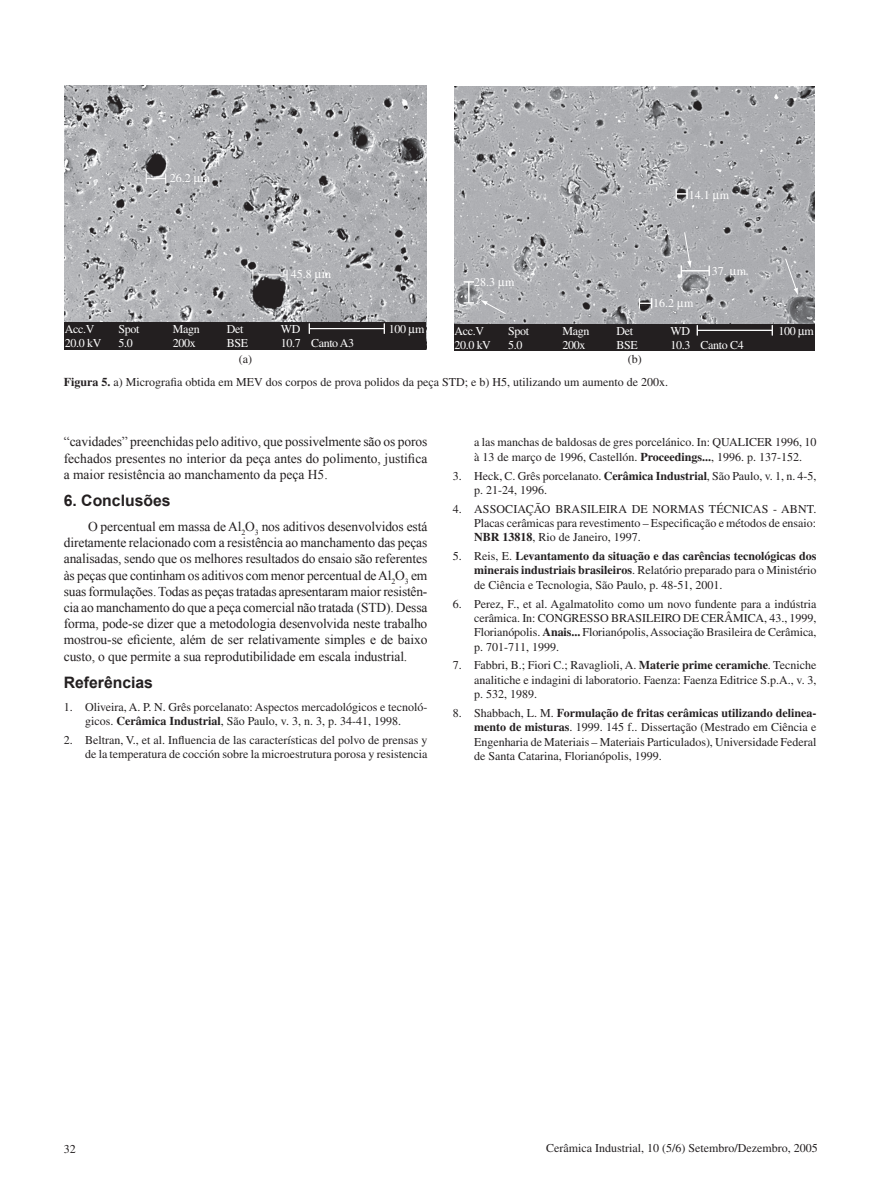
<style>
.page{position:relative;width:893px;height:1191px;background:#fff}
.page>*{position:absolute;margin:0;border:0;box-sizing:border-box;transform-origin:0 0}
.t1{font:700 15.75px "Arial";color:#231f20}
.t2{font:13.5px/16.2px "Times New Roman";letter-spacing:-.005em;color:#231f20;text-align:justify}
.t3{font:12px/14.4px "Times";color:#231f20;text-align:justify}
.t4{font:12px "Times";letter-spacing:-.03em;color:#fff}
.s1{font-weight:700}
</style>
<div class="page">
<img style="left:65px;top:85px;width:361px;height:237px">
<div style="left:65px;top:322px;width:361px;height:27px;background:#231f20"></div>
<hr style="left:310px;top:328px;width:74px;height:1px;background:#fff">
<hr style="left:253px;top:274px;width:34px;height:1px;background:#fff">
<svg style="left:146px;top:173px;width:20px;height:11px"></svg>
<img style="left:454px;top:87px;width:360px;height:237px">
<div style="left:454px;top:324px;width:360px;height:27px;background:#231f20"></div>
<hr style="left:697px;top:330px;width:75px;height:1px;background:#fff">
<svg style="left:639px;top:298px;width:13px;height:10px"></svg>
<svg style="left:464px;top:281px;width:10px;height:22px"></svg>
<svg style="left:676px;top:189px;width:12px;height:10px"></svg>
<svg style="left:480px;top:300px;width:27px;height:15px"></svg>
<svg style="left:681px;top:231px;width:29px;height:45px"></svg>
<svg style="left:784px;top:258px;width:14px;height:38px"></svg>
<svg style="left:315px;top:272px;width:7px;height:9px"></svg>
<svg style="left:194px;top:176px;width:7px;height:9px"></svg>
<svg style="left:730px;top:269px;width:7px;height:9px"></svg>
<svg style="left:713px;top:192px;width:7px;height:9px"></svg>
<svg style="left:677px;top:301px;width:7px;height:9px"></svg>
<svg style="left:499px;top:279px;width:6px;height:9px"></svg>
<p class="t4" style="left:170px;top:171px;width:42px">26.2 m</p>
<p class="t4" style="left:291px;top:268px;width:42px">45.8 m</p>
<p class="t4" style="left:65px;top:322px;width:31px">Acc.V</p>
<p class="t4" style="left:118px;top:322px;width:22px">Spot</p>
<p class="t4" style="left:173px;top:322px;width:28px">Magn</p>
<p class="t4" style="left:227px;top:322px;width:18px">Det</p>
<p class="t4" style="left:281px;top:322px;width:21px">WD</p>
<p class="t4" style="left:389px;top:322px;width:37px">100 m</p>
<p class="t4" style="left:65px;top:336px;width:38px">20.0 kV</p>
<p class="t4" style="left:118px;top:336px;width:16px">5.0</p>
<p class="t4" style="left:173px;top:336px;width:24px">200x</p>
<p class="t4" style="left:227px;top:336px;width:23px">BSE</p>
<p class="t4" style="left:281px;top:336px;width:75px">10.7 Canto A3</p>
<p class="t4" style="left:689px;top:188px;width:42px">14.1 m</p>
<p class="t4" style="left:474px;top:275px;width:42px">28.3 m</p>
<p class="t4" style="left:653px;top:296px;width:42px">16.2 m</p>
<p class="t4" style="left:712px;top:264px;width:36px">37. m</p>
<p class="t4" style="left:454px;top:324px;width:31px">Acc.V</p>
<p class="t4" style="left:508px;top:324px;width:22px">Spot</p>
<p class="t4" style="left:562px;top:324px;width:28px">Magn</p>
<p class="t4" style="left:616px;top:324px;width:18px">Det</p>
<p class="t4" style="left:670px;top:324px;width:21px">WD</p>
<p class="t4" style="left:778px;top:324px;width:37px">100 m</p>
<p class="t4" style="left:454px;top:338px;width:38px">20.0 kV</p>
<p class="t4" style="left:508px;top:338px;width:16px">5.0</p>
<p class="t4" style="left:562px;top:338px;width:24px">200x</p>
<p class="t4" style="left:616px;top:338px;width:23px">BSE</p>
<p class="t4" style="left:670px;top:338px;width:75px">10.3 Canto C4</p>
<p class="t3" style="left:64px;top:347px;width:606px;line-height:23.5px;text-indent:564px">(b)<br><span class="s1">Figura 5.</span> a) Micrografia obtida em MEV dos corpos de prova polidos da peça STD; e b) H5, utilizando um aumento de 200x.</p>
<p class="t3" style="left:239px;top:351px;width:15px">(a)</p>
<p class="t2" style="left:64px;top:433px;width:365px">“cavidades” preenchidas pelo aditivo, que possivelmente são os poros fechados presentes no interior da peça antes do polimento, justifica a maior resistência ao manchamento da peça H5.</p>
<h1 class="t1" style="left:64px;top:490px;width:108px">6. Conclusões</h1>
<p class="t2" style="left:64px;top:518px;width:365px;text-indent:24px">O percentual em massa de Al<sub>2</sub>O<sub>3</sub> nos aditivos desenvolvidos está diretamente relacionado com a resistência ao manchamento das peças analisadas, sendo que os melhores resultados do ensaio são referentes às peças que continham os aditivos com menor percentual de Al<sub>2</sub>O<sub>3</sub> em suas formulações. Todas as peças tratadas apresentaram maior resistên&shy;cia ao manchamento do que a peça comercial não tratada (STD). Dessa forma, pode-se dizer que a metodologia desenvolvida neste trabalho mostrou-se eficiente, além de ser relativamente simples e de baixo custo, o que permite a sua reprodutibilidade em escala industrial.</p>
<h1 class="t1" style="left:64px;top:672px;width:91px">Referências</h1>
<p class="t3" style="left:64px;top:699px;width:365px;text-align:center">1. Oliveira, A. P. N. Grês porcelanato: Aspectos mercadológicos e tecnoló&shy;gicos. <span class="s1">Cerâmica Industrial</span>, São Paulo, v. 3, n. 3, p. 34-41, 1998.</p>
<p class="t3" style="left:64px;top:732px;width:365px;text-align:right">2. Beltran, V., et al. Influencia de las características del polvo de prensas y de la temperatura de cocción sobre la microestrutura porosa y resistencia</p>
<p class="t3" style="left:474px;top:435px;width:344px">a las manchas de baldosas de gres porcelánico. In: QUALICER 1996, 10 à 13 de março de 1996, Castellón. <span class="s1">Proceedings...</span>, 1996. p. 137-152.</p>
<p class="t3" style="left:474px;top:468px;width:344px;text-indent:-21px">3. Heck, C. Grês porcelanato. <span class="s1">Cerâmica Industrial</span>, São Paulo, v. 1, n. 4-5, p. 21-24, 1996.</p>
<p class="t3" style="left:474px;top:501px;width:344px;text-indent:-21px">4. ASSOCIAÇÃO BRASILEIRA DE NORMAS TÉCNICAS - ABNT.<br>Placas cerâmicas para revestimento – Especificação e métodos de ensaio:<br><span class="s1">NBR 13818</span>, Rio de Janeiro, 1997.</p>
<p class="t3" style="left:474px;top:549px;width:344px;text-indent:-21px">5. Reis, E. <span class="s1">Levantamento da situação e das carências tecnológicas dos minerais industriais brasileiros</span>. Relatório preparado para o Ministério de Ciência e Tecnologia, São Paulo, p. 48-51, 2001.</p>
<p class="t3" style="left:474px;top:596px;width:344px;text-indent:-21px">6. Perez, F., et al. Agalmatolito como um novo fundente para a indústria cerâmica. In: CONGRESSO BRASILEIRO DE CERÂMICA, 43., 1999, Florianópolis. <span class="s1">Anais...</span> Florianópolis, Associação Brasileira de Cerâmica, p. 701-711, 1999.</p>
<p class="t3" style="left:474px;top:658px;width:344px;text-indent:-21px">7. Fabbri, B.; Fiori C.; Ravaglioli, A. <span class="s1">Materie prime ceramiche</span>. Tecniche analitiche e indagini di laboratorio. Faenza: Faenza Editrice S.p.A., v. 3, p. 532, 1989.</p>
<p class="t3" style="left:474px;top:705px;width:344px;text-indent:-21px">8. Shabbach, L. M. <span class="s1">Formulação de fritas cerâmicas utilizando delinea&shy;mento de misturas</span>. 1999. 145 f.. Dissertação (Mestrado em Ciência e Engenharia de Materiais – Materiais Particulados), Universidade Federal de Santa Catarina, Florianópolis, 1999.</p>
<p class="t3" style="left:64px;top:1141px;width:13px">32</p>
<p class="t3" style="left:546px;top:1140px;width:273px">Cerâmica Industrial, 10 (5/6) Setembro/Dezembro, 2005</p>
</div>
